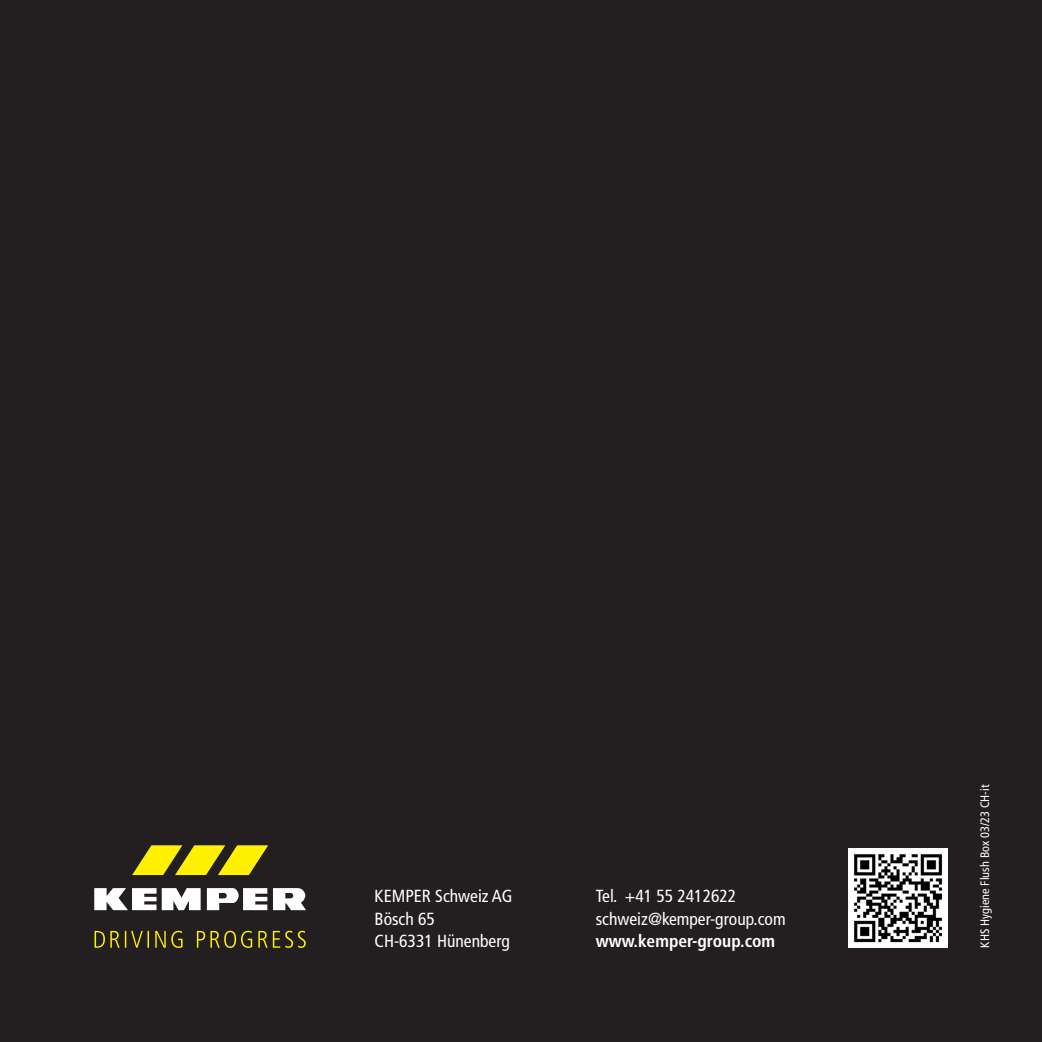
<style>
.page{position:relative;width:1042px;height:1042px;background:#231f20}
.page>*{position:absolute;margin:0;border:0;box-sizing:border-box;transform-origin:0 0}
.t1{font:condensed 17.5px/22.8px "Frutiger LT Com";color:#fff}
.t2{font:700 condensed 17.5px "Frutiger LT Com";color:#fff}
.t3{font:condensed 12.25px "Frutiger LT Com";color:#fff}
</style>
<div class="page">
<img style="left:849px;top:848px;width:98px;height:99px">
<svg style="left:132px;top:845px;width:136px;height:30px"></svg>
<svg style="left:273px;top:888px;width:33px;height:22px"></svg>
<svg style="left:94px;top:888px;width:62px;height:22px"></svg>
<svg style="left:162px;top:888px;width:39px;height:22px"></svg>
<svg style="left:207px;top:888px;width:60px;height:22px"></svg>
<svg style="left:95px;top:931px;width:211px;height:17px"></svg>
<p class="t1" style="left:375px;top:884px;width:139px">KEMPER Schweiz AG<br>Bösch 65<br>CH-6331 Hünenberg</p>
<p class="t1" style="left:596px;top:884px;width:191px">Tel. +41 55 2412622 schweiz@kemper-group.com</p>
<p class="t2" style="left:596px;top:930px;width:181px">www.kemper-group.com</p>
<p class="t3" style="left:977px;top:947px;width:164px;rotate:-90deg">KHS Hygiene Flush Box 03/23 CH-it</p>
</div>
